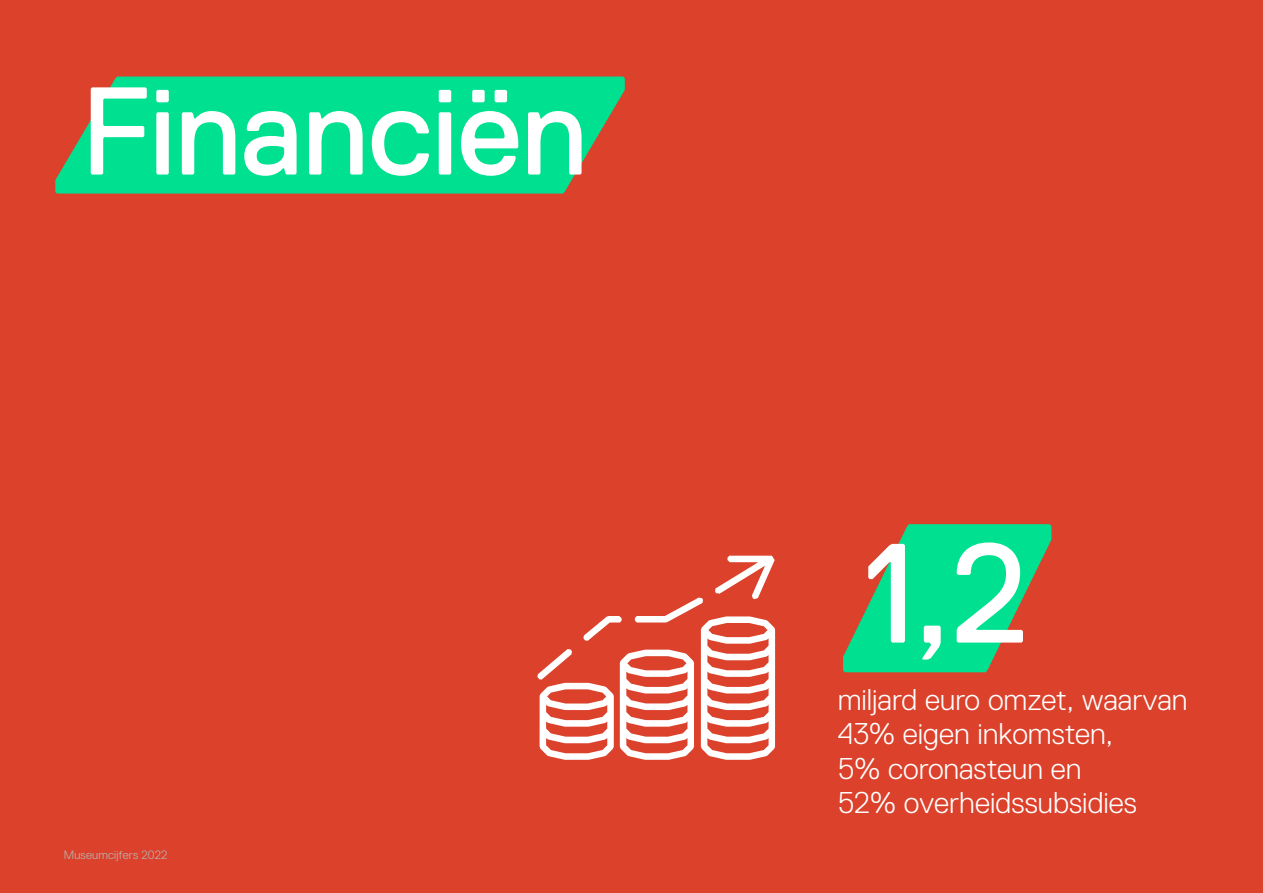
<style>
.page{position:relative;width:1263px;height:893px;background:#db412b}
.page>*{position:absolute;margin:0;border:0;box-sizing:border-box;transform-origin:0 0}
.t1{font:141px "Replica Std";color:#fff}
.t2{font:124.5px "Replica Std";letter-spacing:-.01em;color:#fff}
.t3{font:300 30px/34.5px "Replica Std";color:#fff}
.t4{font:300 12px "Replica Std";letter-spacing:.01em;color:#b8b8b8}
</style>
<div class="page">
<svg style="left:537px;top:556px;width:238px;height:204px"></svg>
<svg style="left:55px;top:77px;width:570px;height:117px;fill:#00e091"></svg>
<svg style="left:843px;top:524px;width:208px;height:148px"></svg>
<h2 class="t2" style="left:81px;top:62px;width:508px">Financiën</h2>
<p class="t4" style="left:64px;top:848px;width:105px">Museumcijfers 2022</p>
<h1 class="t1" style="left:863px;top:516px;width:167px">1,2</h1>
<p class="t3" style="left:838px;top:682px;width:351px">miljard euro omzet, waarvan<br>43% eigen inkomsten,<br>5% coronasteun en<br>52% overheidssubsidies</p>
</div>
